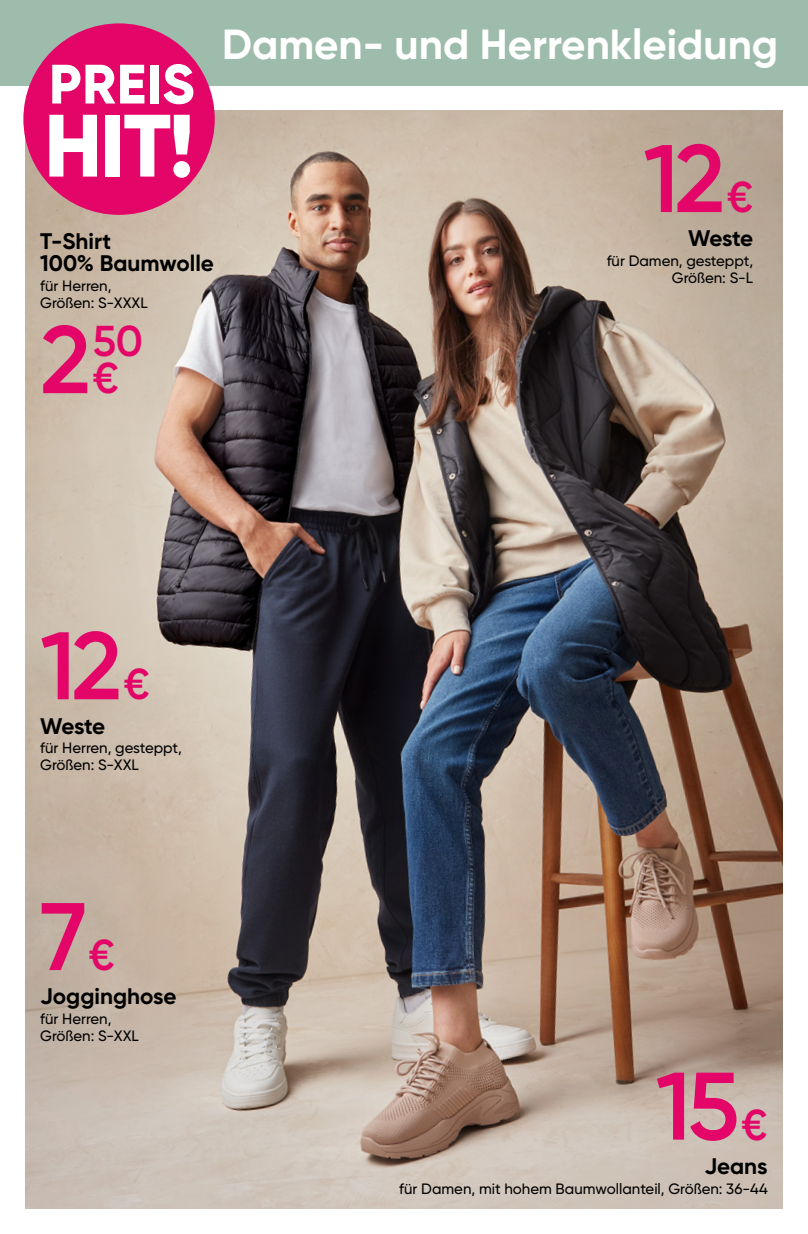
<style>
.page{position:relative;width:808px;height:1234px;background:#fff}
.page>*{position:absolute;margin:0;border:0;box-sizing:border-box;transform-origin:0 0}
.t1{font:600 95.7px "Gilroy";color:#e30567}
.t2{font:800 88.2px "Gilroy";color:#fff}
.t3{font:800 55.35px "Gilroy";letter-spacing:.01em;color:#fff}
.t4{font:600 43.2px/36.8px "Gilroy";color:#e30567}
.t5{font:700 42px "Gilroy";color:#fff}
.t6{font:700 22.5px/22.5px "Gilroy";color:#000}
.t7{font:500 15px/16.8px "Gilroy";color:#000}
.s1{font-size:95.7px}
.s2{font-size:43.2px}
</style>
<div class="page">
<img style="left:26px;top:111px;width:756px;height:1097px">
<div style="left:0;top:0;width:808px;height:85px;background:#9ebcab"></div>
<div style="left:23px;top:23px;width:192px;height:192px;background:#e30567;border-radius:50%"></div>
<h3 class="t3" style="left:49px;top:49px;width:147px">PREIS</h3>
<h2 class="t2" style="left:44px;top:90px;width:152px">HIT!</h2>
<h3 class="t6" style="left:40px;top:229px;width:175px">T-Shirt<br>100% Baumwolle</h3>
<p class="t7" style="left:40px;top:277px;width:109px">für Herren,<br>Größen: S-XXXL</p>
<h3 class="t4" style="left:93px;top:322px;width:52px;text-indent:-52px"><span class="s1">2</span>50 €</h3>
<h3 class="t5" style="left:222px;top:18px;width:557px">Damen- und Herrenkleidung</h3>
<h1 class="t1" style="left:643px;top:119px;width:111px">12<span class="s2">€</span></h1>
<h3 class="t6" style="left:688px;top:227px;width:66px">Weste</h3>
<p class="t7" style="left:607px;top:252px;width:148px;text-align:right">für Damen, gesteppt,<br>Größen: S-L</p>
<h1 class="t1" style="left:40px;top:606px;width:111px">12<span class="s2">€</span></h1>
<h3 class="t6" style="left:40px;top:714px;width:66px">Weste</h3>
<p class="t7" style="left:40px;top:739px;width:143px">für Herren, gesteppt,<br>Größen: S-XXL</p>
<h1 class="t1" style="left:40px;top:877px;width:76px">7<span class="s2">€</span></h1>
<h3 class="t6" style="left:40px;top:984px;width:138px">Jogginghose</h3>
<p class="t7" style="left:40px;top:1009px;width:100px">für Herren,<br>Größen: S-XXL</p>
<h1 class="t1" style="left:656px;top:1046px;width:113px">15<span class="s2">€</span></h1>
<h3 class="t6" style="left:704px;top:1154px;width:65px">Jeans</h3>
<p class="t7" style="left:399px;top:1179px;width:370px">für Damen, mit hohem Baumwollanteil, Größen: 36-44</p>
</div>
